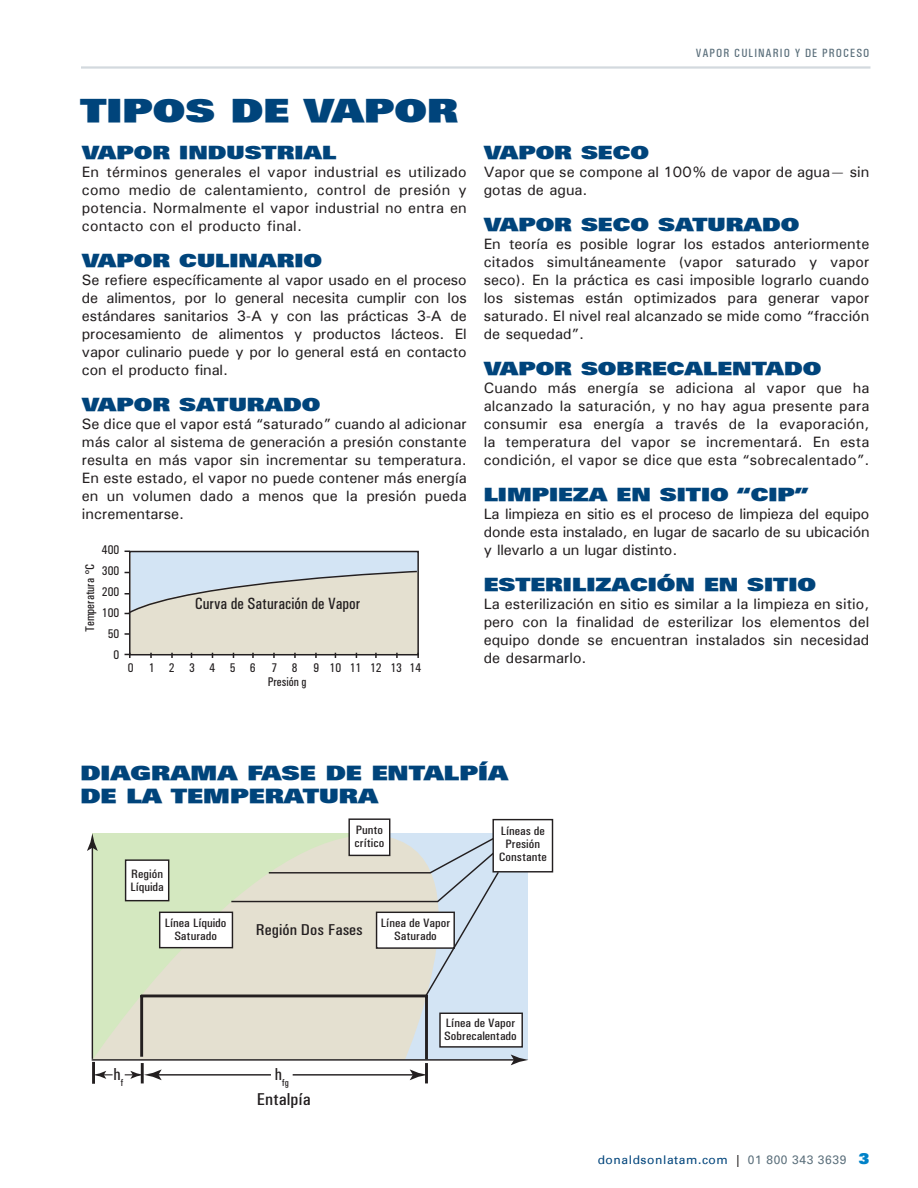
<style>
.page{position:relative;width:918px;height:1188px;background:#fff}
.page>*{position:absolute;margin:0;border:0;box-sizing:border-box;transform-origin:0 0}
.Page_Subheads{font:900 31.5px "Univers";color:#00447b;scale:1.3 1}
.Body{font:900 19.5px/23.4px "Univers";color:#00447b;scale:1.3 1}
.Body-2{font:900 18px "Univers";color:#00447b;scale:1.3 1}
.t1{font:500 condensed 17.4px "Univers";color:#231f20;scale:1.13 1}
.t2{font:500 condensed 17.4px "Univers";color:#231f20}
.t3{font:500 condensed 16.5px "Univers";color:#231f20}
.t4{font:500 condensed 15.9px "Univers";color:#231f20;scale:1.13 1}
.Body-3{font:500 15px/18px "Univers";color:#231f20;text-align:justify}
.t5{font:500 condensed 12.75px/21px "Univers";color:#231f20;text-align:right}
.t6{font:500 condensed 12.75px "Univers";letter-spacing:1.16em;color:#231f20}
.t7{font:500 condensed 12.3px/13px "Univers";color:#231f20;scale:1.13 1}
.t8{font:12px "Univers";letter-spacing:.05em;color:#00447b}
.t9{font:500 condensed 12px "Univers";letter-spacing:.09em;color:#5b6f7b}
.t10{font:500 condensed 10.05px "Univers";color:#231f20}
.s1{color:#231f20}
.s2{color:#5b6f7b}
.s3{font-weight:900;font-size:15px;color:#0082c8}
</style>
<div class="page">
<svg style="left:124px;top:550px;width:295px;height:108px;background:#d5d8d2"></svg>
<div style="left:349px;top:833px;width:178px;height:227px;background:#d3e4f4"></div>
<svg style="left:93px;top:834px;width:409px;height:225px;background:#dbe2cb"></svg>
<hr style="left:141px;top:995px;width:287px;height:2px;background:#231f20">
<hr style="left:140px;top:995px;width:3px;height:62px;background:#231f20">
<hr style="left:425px;top:996px;width:3px;height:63px;background:#231f20">
<hr style="left:92px;top:1062px;width:3px;height:22px;background:#231f20">
<hr style="left:425px;top:1063px;width:3px;height:20px;background:#231f20">
<hr style="left:141px;top:1063px;width:3px;height:20px;background:#231f20">
<div style="left:348px;top:818px;width:42px;height:38px;background:#fff;border:1px solid #231f20"></div>
<div style="left:125px;top:859px;width:44px;height:42px;background:#fff;border:1px solid #231f20"></div>
<div style="left:493px;top:820px;width:60px;height:52px;background:#fff"></div>
<div style="left:492px;top:819px;width:61px;height:54px;border:1px solid #231f20"></div>
<div style="left:439px;top:1013px;width:84px;height:35px;background:#fff;border:1px solid #231f20"></div>
<div style="left:159px;top:912px;width:74px;height:36px;background:#fff;border:1px solid #231f20"></div>
<hr style="left:293px;top:1074px;width:121px;height:2px;background:#231f20">
<svg style="left:410px;top:1070px;width:16px;height:10px"></svg>
<hr style="left:157px;top:1074px;width:114px;height:2px;background:#231f20">
<svg style="left:95px;top:1071px;width:18px;height:8px"></svg>
<svg style="left:125px;top:1070px;width:37px;height:10px"></svg>
<hr style="left:92px;top:1059px;width:423px;height:2px;background:#231f20">
<svg style="left:511px;top:1055px;width:17px;height:10px"></svg>
<hr style="left:92px;top:846px;width:1px;height:213px;background:#231f20">
<svg style="left:87px;top:833px;width:11px;height:18px"></svg>
<svg style="left:230px;top:834px;width:271px;height:164px"></svg>
<hr style="left:81px;top:66px;width:789px;height:3px;background:#d3d9de">
<p class="Page_Subheads" style="left:80px;top:90px;width:292px">TIPOS DE VAPOR</p>
<p class="Body-2" style="left:82px;top:141px;width:197px">VAPOR INDUSTRIAL</p>
<p class="Body-3" style="left:82px;top:163px;width:386px">En términos generales el vapor industrial es utilizado como medio de calentamiento, control de presión y potencia. Normalmente el vapor industrial no entra en contacto con el producto final.</p>
<p class="Body-2" style="left:82px;top:249px;width:186px">VAPOR CULINARIO</p>
<p class="Body-3" style="left:82px;top:271px;width:387px">Se refiere específicamente al vapor usado en el proceso de alimentos, por lo general necesita cumplir con los estándares sanitarios 3-A y con las prácticas 3-A de procesamiento de alimentos y productos lácteos. El vapor culinario puede y por lo general está en contacto con el producto final.</p>
<p class="Body-2" style="left:82px;top:393px;width:185px">VAPOR SATURADO</p>
<p class="Body-3" style="left:82px;top:415px;width:386px">Se dice que el vapor está “saturado” cuando al adicionar más calor al sistema de generación a presión constante resulta en más vapor sin incrementar su temperatura.<br>En este estado, el vapor no puede contener más energía en un volumen dado a menos que la presión pueda incrementarse.</p>
<p class="t5" style="left:102px;top:540px;width:19px">400<br>300<br>200<br>100<br>50<br>0</p>
<p class="t6" style="left:128px;top:660px;width:129px">0123456</p>
<p class="t5" style="left:272px;top:657px;width:27px">7 8</p>
<p class="t5" style="left:314px;top:657px;width:109px">9 10 11 12 13 14</p>
<p class="t5" style="left:79px;top:632px;width:70px;rotate:-90deg">Temperatura °C</p>
<p class="t3" style="left:195px;top:594px;width:167px">Curva de Saturación de Vapor</p>
<p class="t5" style="left:268px;top:671px;width:40px">Presión g</p>
<p class="t9" style="left:696px;top:46px;width:175px">VAPOR CULINARIO Y DE PROCESO</p>
<p class="Body-2" style="left:484px;top:141px;width:129px">VAPOR SECO</p>
<p class="Body-3" style="left:484px;top:163px;width:387px">Vapor que se compone al 100% de vapor de agua— sin gotas de agua.</p>
<p class="Body-2" style="left:484px;top:213px;width:244px">VAPOR SECO SATURADO</p>
<p class="Body-3" style="left:484px;top:235px;width:387px">En teoría es posible lograr los estados anteriormente citados simultáneamente (vapor saturado y vapor seco). En la práctica es casi imposible lograrlo cuando los sistemas están optimizados para generar vapor saturado. El nivel real alcanzado se mide como “fracción de sequedad”.</p>
<p class="Body-2" style="left:484px;top:357px;width:261px">VAPOR SOBRECALENTADO</p>
<p class="Body-3" style="left:484px;top:379px;width:387px">Cuando más energía se adiciona al vapor que ha alcanzado la saturación, y no hay agua presente para consumir esa energía a través de la evaporación, la temperatura del vapor se incrementará. En esta condición, el vapor se dice que esta “sobrecalentado”.</p>
<p class="Body-2" style="left:484px;top:483px;width:252px">LIMPIEZA EN SITIO “CIP”</p>
<p class="Body-3" style="left:484px;top:505px;width:387px">La limpieza en sitio es el proceso de limpieza del equipo donde esta instalado, en lugar de sacarlo de su ubicación y llevarlo a un lugar distinto.</p>
<p class="Body-2" style="left:484px;top:573px;width:257px">ESTERILIZACIÓN EN SITIO</p>
<p class="Body-3" style="left:484px;top:595px;width:387px">La esterilización en sitio es similar a la limpieza en sitio, pero con la finalidad de esterilizar los elementos del equipo donde se encuentran instalados sin necesidad de desarmarlo.</p>
<p class="Body" style="left:80px;top:760px;width:331px">DIAGRAMA FASE DE ENTALPÍA<br>DE LA TEMPERATURA</p>
<p class="t7" style="left:130px;top:867px;width:31px">Región<br>Líquida</p>
<p class="t7" style="left:165px;top:916px;width:56px;text-align:center">Línea Líquido<br>Saturado</p>
<p class="t7" style="left:355px;top:823px;width:28px">Punto crítico</p>
<p class="t4" style="left:256px;top:921px;width:96px">Región Dos Fases</p>
<p class="t7" style="left:381px;top:916px;width:63px;text-align:center">Línea de Vapor<br>Saturado</p>
<p class="t7" style="left:499px;top:824px;width:44px;text-align:center">Líneas de<br>Presión<br>Constante</p>
<p class="t7" style="left:444px;top:1016px;width:66px">Línea de Vapor<br>Sobrecalentado</p>
<p class="t2" style="left:113px;top:1064px;width:12px">h<sub>f</sub></p>
<p class="t10" style="left:275px;top:1076px;width:16px"><sup>h</sup>fg</p>
<p class="t1" style="left:257px;top:1089px;width:49px">Entalpía</p>
<p class="t8" style="left:598px;top:1153px;width:273px">donaldsonlatam.com <span class="s1">|</span> <span class="s2">01 800 343 3639</span> <span class="s3">3</span></p>
</div>
